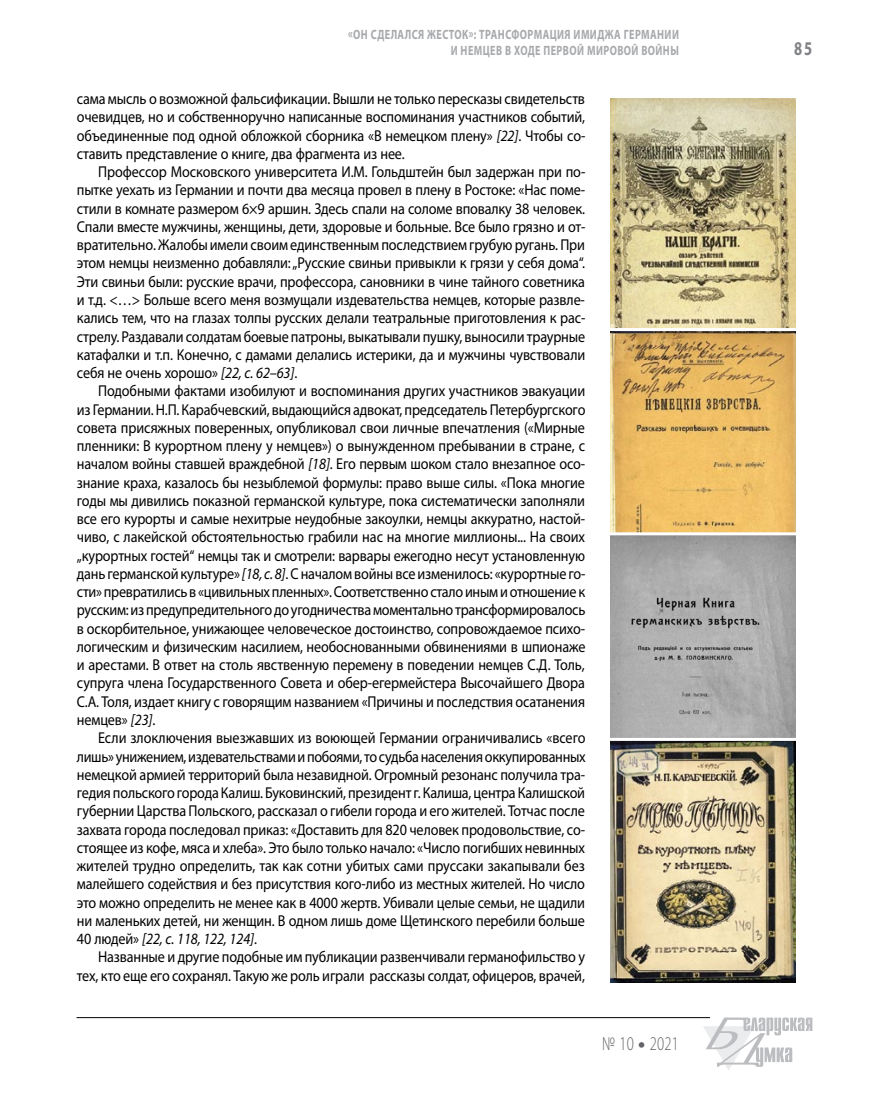
<style>
.page{position:relative;width:872px;height:1106px;background:#fff}
.page>*{position:absolute;margin:0;border:0;box-sizing:border-box;transform-origin:0 0}
.t1{font:300 19.5px "Myriad Pro";letter-spacing:.02em;color:#636467;scale:.75 1}
.t2{font:700 19.5px "Myriad Pro";color:#808285;scale:.75 1}
.t3{font:15.75px/18.3px "Myriad Pro";letter-spacing:-.01em;color:#000;text-align:justify;scale:.9 1}
.t4{font:700 13.5px/16.2px "Myriad Pro";letter-spacing:.04em;color:#a7a9ac;text-align:right;scale:.75 1}
.s1{font-style:italic}
.s2{font-weight:900}
</style>
<div class="page">
<hr style="left:77px;top:1017px;width:633px;height:1px;background:#000">
<svg style="left:703px;top:1017px;width:109px;height:53px"></svg>
<img style="left:611px;top:98px;width:185px;height:230px">
<img style="left:611px;top:331px;width:185px;height:201px">
<img style="left:611px;top:535px;width:185px;height:291px">
<img style="left:611px;top:741px;width:184px;height:241px">
<hr style="left:607px;top:738px;width:201px;height:3px;background:#fff">
<p class="t4" style="left:348px;top:26px;width:443px">«Он сделался жесток»: трансформация имиджа Германии и немцев в ходе Первой мировой войны</p>
<p class="t3" style="left:77px;top:89px;width:566px">сама мысль о возможной фальсификации. Вышли не только пересказы свидетельств очевидцев, но и собственноручно написанные воспоминания участников событий, объединенные под одной обложкой сборника «В немецком плену» <span class="s1">[22]</span>. Чтобы со&shy;ставить представление о книге, два фрагмента из нее.</p>
<p class="t3" style="left:77px;top:162px;width:566px;text-indent:21px">Профессор Московского университета И.М. Гольдштейн был задержан при по&shy;пытке уехать из Германии и почти два месяца провел в плену в Ростоке: «Нас поме&shy;стили в комнате размером 6×9 аршин. Здесь спали на соломе вповалку 38 человек.<br>Спали вместе мужчины, женщины, дети, здоровые и больные. Все было грязно и от&shy;вратительно. Жалобы имели своим единственным последствием грубую ругань. При этом немцы неизменно добавляли: „Русские свиньи привыкли к грязи у себя дома“.<br>Эти свиньи были: русские врачи, профессора, сановники в чине тайного советника и т.д. &lt;…&gt; Больше всего меня возмущали издевательства немцев, которые развле&shy;кались тем, что на глазах толпы русских делали театральные приготовления к рас&shy;стрелу. Раздавали солдатам боевые патроны, выкатывали пушку, выносили траурные катафалки и т.п. Конечно, с дамами делались истерики, да и мужчины чувствовали себя не очень хорошо» <span class="s1">[22, с. 62–63]</span>.</p>
<p class="t3" style="left:77px;top:381px;width:566px;text-indent:21px">Подобными фактами изобилуют и воспоминания других участников эвакуации из Германии. Н.П. Карабчевский, выдающийся адвокат, председатель Петербургского совета присяжных поверенных, опубликовал свои личные впечатления («Мирные пленники: В курортном плену у немцев») о вынужденном пребывании в стране, с началом войны ставшей враждебной <span class="s1">[18]</span>. Его первым шоком стало внезапное осо&shy;знание краха, казалось бы незыблемой формулы: право выше силы. «Пока многие годы мы дивились показной германской культуре, пока систематически заполняли все его курорты и самые нехитрые неудобные закоулки, немцы аккуратно, настой&shy;чиво, с лакейской обстоятельностью грабили нас на многие миллионы... На своих „курортных гостей“ немцы так и смотрели: варвары ежегодно несут установленную дань германской культуре» <span class="s1">[18, с. 8]</span>. С началом войны все изменилось: «курортные го&shy;сти» превратились в «цивильных пленных». Соответственно стало иным и отношение к русским: из предупредительного до угодничества моментально трансформировалось в оскорбительное, унижающее человеческое достоинство, сопровождаемое психо&shy;логическим и физическим насилием, необоснованными обвинениями в шпионаже и арестами. В ответ на столь явственную перемену в поведении немцев С.Д. Толь, супруга члена Государственного Совета и обер-егермейстера Высочайшего Двора С.А. Толя, издает книгу с говорящим названием «Причины и последствия осатанения немцев» <span class="s1">[23]</span>.</p>
<p class="t3" style="left:77px;top:728px;width:567px;text-indent:21px">Если злоключения выезжавших из воюющей Германии ограничивались «всего лишь» унижением, издевательствами и побоями, то судьба населения оккупированных немецкой армией территорий была незавидной. Огромный резонанс получила тра&shy;гедия польского города Калиш. Буковинский, президент г. Калиша, центра Калишской губернии Царства Польского, рассказал о гибели города и его жителей. Тотчас после захвата города последовал приказ: «Доставить для 820 человек продовольствие, со&shy;стоящее из кофе, мяса и хлеба». Это было только начало: «Число погибших невинных жителей трудно определить, так как сотни убитых сами пруссаки закапывали без малейшего содействия и без присутствия кого-либо из местных жителей. Но число это можно определить не менее как в 4000 жертв. Убивали целые семьи, не щадили ни маленьких детей, ни женщин. В одном лишь доме Щетинского перебили больше 40 людей» <span class="s1">[22, с. 118, 122, 124]</span>.</p>
<p class="t3" style="left:77px;top:947px;width:566px;text-align:right">Названные и другие подобные им публикации развенчивали германофильство у тех, кто еще его сохранял. Такую же роль играли рассказы солдат, офицеров, врачей,</p>
<p class="t1" style="left:602px;top:1032px;width:104px">№ 10 <span class="s2">•</span> 2021</p>
<p class="t2" style="left:794px;top:36px;width:26px">85</p>
</div>
